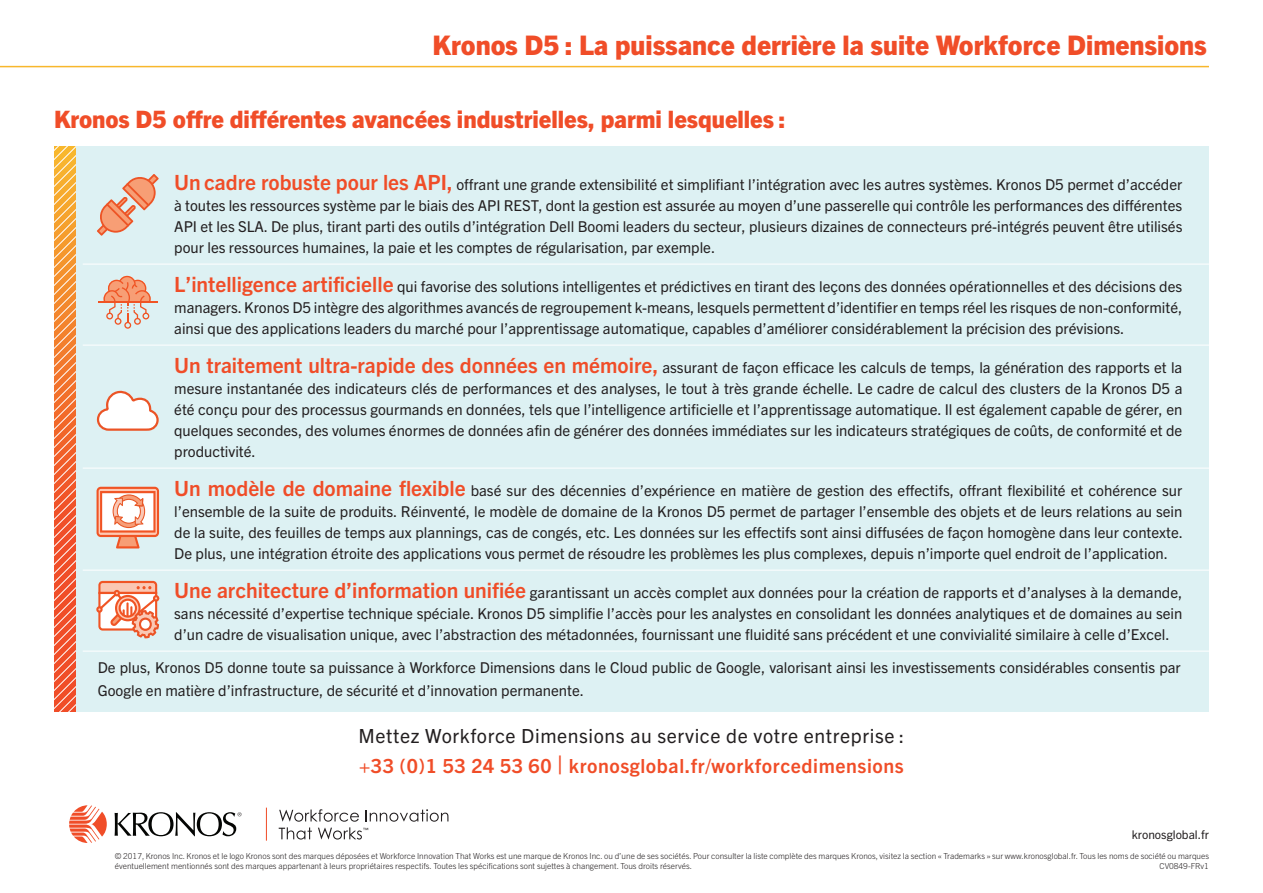
<style>
.page{position:relative;width:1263px;height:893px;background:#fff}
.page>*{position:absolute;margin:0;border:0;box-sizing:border-box;transform-origin:0 0}
.Back_upper_right{font:800 27px "Trade Gothic Next LT Pro";color:#f04d28}
.Orange_heavy_teal_ru{font:800 24px "Trade Gothic Next LT Pro";color:#f04d28}
.CTA-back{font:19.5px "Trade Gothic Next LT Pro";letter-spacing:.03em;color:#231f20}
.CTA-back-2{font:700 19.5px "Trade Gothic Next LT Pro";letter-spacing:.03em;color:#f04d28}
.Bullets_copy{font:15px/21px "Trade Gothic Next LT Pro";color:#231f20;text-align:justify}
.Body{font:15px/22.5px "Trade Gothic Next LT Pro";color:#231f20}
.Address{font:12px "Trade Gothic Next LT Pro";color:#231f20}
.Copyright{font:300 8.25px/10.5px "Trade Gothic Next LT Pro";color:#231f20}
.s1{font-weight:700;font-size:21px;color:#f04d28}
.s2{font-size:24px}
</style>
<div class="page">
<hr style="left:0;top:66px;width:1209px;height:1px;background:#f8b72c">
<svg style="left:69px;top:805px;width:38px;height:38px"></svg>
<hr style="left:266px;top:808px;width:1px;height:33px;background:#f04d28">
<svg style="left:279px;top:809px;width:169px;height:30px"></svg>
<svg style="left:115px;top:812px;width:127px;height:24px"></svg>
<div style="left:54px;top:146px;width:1155px;height:566px;background:#ddf1f3"></div>
<svg style="left:54px;top:146px;width:22px;height:566px;background:#f48d56"></svg>
<hr style="left:83px;top:264px;width:1126px;height:1px;background:#fff">
<hr style="left:83px;top:345px;width:1126px;height:1px;background:#fff">
<hr style="left:83px;top:468px;width:1126px;height:1px;background:#fff">
<hr style="left:83px;top:570px;width:1126px;height:1px;background:#fff">
<hr style="left:83px;top:651px;width:1126px;height:1px;background:#fff">
<svg style="left:97px;top:174px;width:62px;height:62px"></svg>
<hr style="left:98px;top:301px;width:60px;height:2px;background:#f05424">
<svg style="left:104px;top:276px;width:47px;height:53px"></svg>
<svg style="left:96px;top:391px;width:63px;height:40px"></svg>
<svg style="left:96px;top:581px;width:64px;height:57px;background:#f2b4a0"></svg>
<svg style="left:97px;top:487px;width:62px;height:61px;background:#f4bba6"></svg>
<p class="Back_upper_right" style="left:433px;top:26px;width:776px">Kronos D5 : La puissance derrière la suite Workforce Dimensions</p>
<p class="Orange_heavy_teal_ru" style="left:54px;top:103px;width:733px">Kronos D5 offre différentes avancées industrielles, parmi lesquelles :</p>
<p class="Bullets_copy" style="left:174px;top:173px;width:1010px"><span class="s1">Un cadre robuste pour les API,</span> offrant une grande extensibilité et simplifiant l’intégration avec les autres systèmes. Kronos D5 permet d’accéder à toutes les ressources système par le biais des API REST, dont la gestion est assurée au moyen d’une passerelle qui contrôle les performances des différentes API et les SLA. De plus, tirant parti des outils d’intégration Dell Boomi leaders du secteur, plusieurs dizaines de connecteurs pré-intégrés peuvent être utilisés pour les ressources humaines, la paie et les comptes de régularisation, par exemple.</p>
<p class="Bullets_copy" style="left:174px;top:275px;width:1009px"><span class="s1">L’intelligence artificielle</span> qui favorise des solutions intelligentes et prédictives en tirant des leçons des données opérationnelles et des décisions des managers. Kronos D5 intègre des algorithmes avancés de regroupement k-means, lesquels permettent d’identifier en temps réel les risques de non-conformité, ainsi que des applications leaders du marché pour l’apprentissage automatique, capables d’améliorer considérablement la précision des prévisions.</p>
<p class="Bullets_copy" style="left:174px;top:356px;width:1010px"><span class="s1">Un traitement ultra-rapide des données en mémoire,</span> assurant de façon efficace les calculs de temps, la génération des rapports et la mesure instantanée des indicateurs clés de performances et des analyses, le tout à très grande échelle. Le cadre de calcul des clusters de la Kronos D5 a été conçu pour des processus gourmands en données, tels que l’intelligence artificielle et l’apprentissage automatique. Il est également capable de gérer, en quelques secondes, des volumes énormes de données afin de générer des données immédiates sur les indicateurs stratégiques de coûts, de conformité et de productivité.</p>
<p class="Bullets_copy" style="left:174px;top:479px;width:1010px"><span class="s1">Un modèle de domaine flexible</span> basé sur des décennies d’expérience en matière de gestion des effectifs, offrant flexibilité et cohérence sur l’ensemble de la suite de produits. Réinventé, le modèle de domaine de la Kronos D5 permet de partager l’ensemble des objets et de leurs relations au sein de la suite, des feuilles de temps aux plannings, cas de congés, etc. Les données sur les effectifs sont ainsi diffusées de façon homogène dans leur contexte.<br>De plus, une intégration étroite des applications vous permet de résoudre les problèmes les plus complexes, depuis n’importe quel endroit de l’application.</p>
<p class="Bullets_copy" style="left:174px;top:581px;width:1010px"><span class="s1">Une architecture d’information unifiée</span> garantissant un accès complet aux données pour la création de rapports et d’analyses à la demande, sans nécessité d’expertise technique spéciale. Kronos D5 simplifie l’accès pour les analystes en consolidant les données analytiques et de domaines au sein d’un cadre de visualisation unique, avec l’abstraction des métadonnées, fournissant une fluidité sans précédent et une convivialité similaire à celle d’Excel.</p>
<p class="Body" style="left:98px;top:655px;width:1084px">De plus, Kronos D5 donne toute sa puissance à Workforce Dimensions dans le Cloud public de Google, valorisant ainsi les investissements considérables consentis par<br>Google en matière d’infrastructure, de sécurité et d’innovation permanente.</p>
<p class="CTA-back" style="left:359px;top:722px;width:547px">Mettez Workforce Dimensions au service de votre entreprise :</p>
<p class="CTA-back-2" style="left:359px;top:752px;width:546px">+33 (0)1 53 24 53 60 <span class="s2">|</span> kronosglobal.fr/workforcedimensions</p>
<p class="Address" style="left:1132px;top:827px;width:79px">kronosglobal.fr</p>
<p class="Copyright" style="left:115px;top:850px;width:1096px">© 2017, Kronos Inc. Kronos et le logo Kronos sont des marques déposées et Workforce Innovation That Works est une marque de Kronos Inc. ou d’une de ses sociétés. Pour consulter la liste complète des marques Kronos, visitez la section « Trademarks » sur www.kronosglobal.fr. Tous les noms de société ou marques éventuellement mentionnés sont des marques appartenant à leurs propriétaires respectifs. Toutes les spécifications sont sujettes à changement. Tous droits réservés.</p>
<p class="Copyright" style="left:1159px;top:860px;width:51px">CV0849-FRv1</p>
</div>
